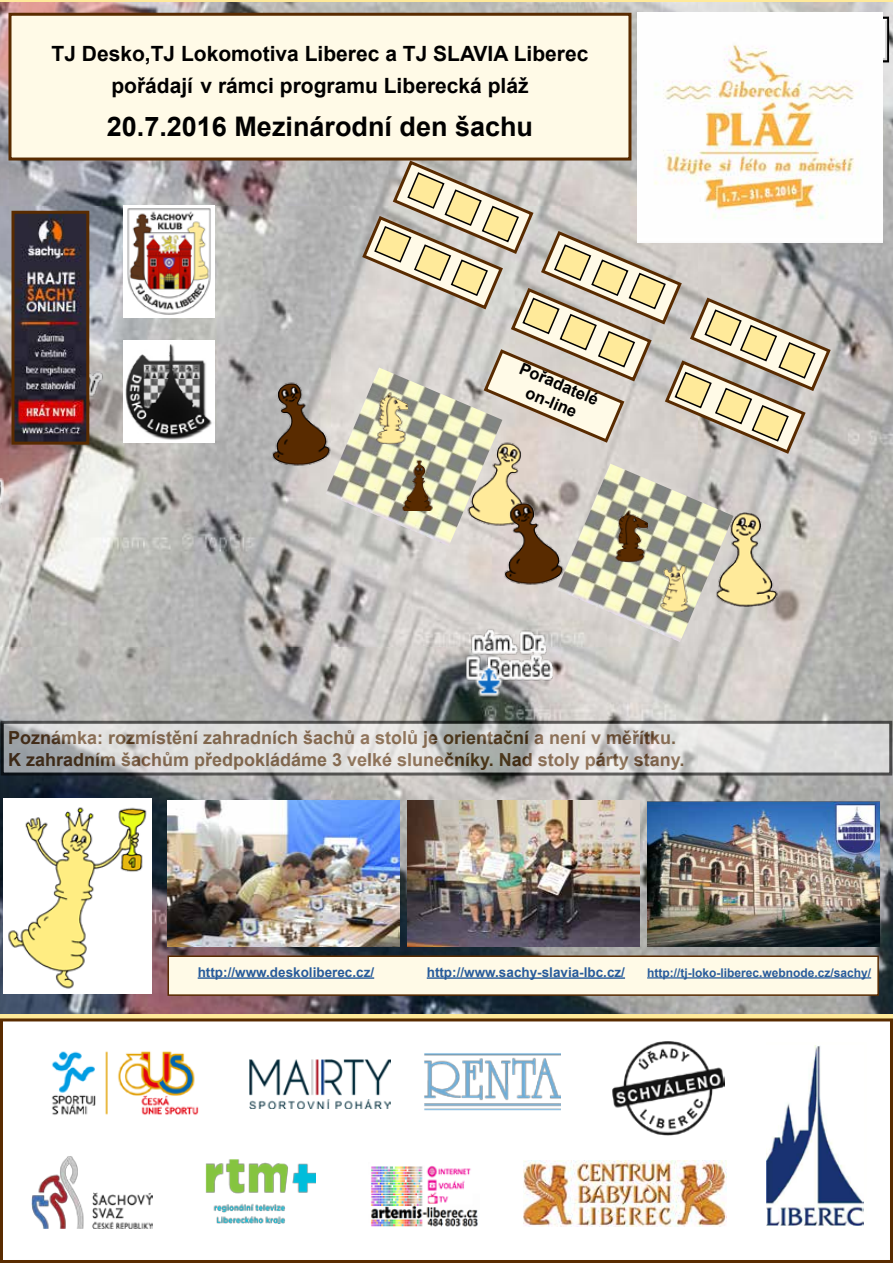
<style>
.page{position:relative;width:893px;height:1263px;background:#fff}
.page>*{position:absolute;margin:0;border:0;box-sizing:border-box;transform-origin:0 0}
.t1{font:700 27px "Arial";color:#000}
.t2{font:700 21px/32.4px "Arial";color:#000;text-align:center}
.t3{font:700 18px/21.6px "Arial";color:#592b00}
.t4{font:700 16.5px/19.8px "Arial";color:#000;text-align:center}
.t5{font:700 13.5px "Arial";color:#275b9b}
.t6{font:700 12px "Arial";color:#275b9b}
</style>
<div class="page">
<div style="left:0;top:1018px;width:893px;height:245px;border:3px solid #592b00"></div>
<img style="left:767px;top:1045px;width:96px;height:180px">
<img style="left:523px;top:1161px;width:203px;height:65px">
<img style="left:205px;top:1159px;width:111px;height:65px">
<img style="left:32px;top:1156px;width:120px;height:72px">
<img style="left:371px;top:1165px;width:107px;height:62px">
<img style="left:51px;top:1051px;width:148px;height:64px">
<img style="left:612px;top:1055px;width:112px;height:80px">
<img style="left:250px;top:1059px;width:140px;height:49px">
<img style="left:424px;top:1091px;width:137px;height:19px">
<img style="left:0;top:3px;width:332px;height:1010px">
<img style="left:332px;top:3px;width:368px;height:1088px">
<img style="left:699px;top:3px;width:194px;height:1010px">
<img style="left:475px;top:665px;width:28px;height:35px">
<img style="left:0;top:479px;width:3px;height:34px">
<svg style="left:883px;top:20px;width:3px;height:39px"></svg>
<div style="left:828px;top:17px;width:61px;height:45px;border:2px solid #000"></div>
<img style="left:4px;top:798px;width:148px;height:196px">
<img style="left:734px;top:510px;width:50px;height:98px">
<div style="left:10px;top:14px;width:620px;height:145px;background:#fffae7"></div>
<div style="left:9px;top:13px;width:622px;height:148px;border:3px solid #592b00"></div>
<img style="left:326px;top:368px;width:172px;height:178px">
<img style="left:557px;top:464px;width:177px;height:178px">
<img style="left:265px;top:377px;width:72px;height:92px">
<img style="left:462px;top:456px;width:71px;height:73px">
<img style="left:498px;top:497px;width:71px;height:92px">
<img style="left:167px;top:800px;width:232px;height:147px">
<img style="left:407px;top:800px;width:232px;height:147px">
<img style="left:647px;top:800px;width:232px;height:147px">
<div style="left:168px;top:956px;width:710px;height:39px;background:#fffae7"></div>
<hr style="left:198px;top:977px;width:176px;height:2px;background:#275b9b">
<hr style="left:427px;top:977px;width:198px;height:2px;background:#275b9b">
<hr style="left:647px;top:977px;width:224px;height:1px;background:#275b9b">
<div style="left:167px;top:955px;width:712px;height:41px;border:2px solid #592b00"></div>
<img style="left:16px;top:215px;width:69px;height:226px">
<div style="left:12px;top:211px;width:77px;height:234px;border:3px solid #592b00"></div>
<svg style="left:360px;top:159px;width:473px;height:297px;background:#cbc3b3"></svg>
<img style="left:374px;top:391px;width:33px;height:53px">
<img style="left:399px;top:457px;width:34px;height:53px">
<img style="left:614px;top:509px;width:33px;height:53px">
<img style="left:658px;top:562px;width:33px;height:53px">
<svg style="left:5px;top:725px;width:883px;height:46px;background:#d3d3d3"></svg>
<img style="left:124px;top:206px;width:90px;height:111px">
<img style="left:638px;top:13px;width:245px;height:229px">
<img style="left:124px;top:340px;width:90px;height:102px">
<p class="t2" style="left:52px;top:38px;width:538px">TJ Desko,TJ Lokomotiva Liberec a TJ SLAVIA Liberec pořádají v rámci programu Liberecká pláž</p>
<h1 class="t1" style="left:107px;top:109px;width:428px">20.7.2016 Mezinárodní den šachu</h1>
<p class="t4" style="left:524px;top:359px;width:86px;rotate:23deg">Pořadatelé on-line</p>
<p class="t3" style="left:8px;top:727px;width:678px">Poznámka: rozmístění zahradních šachů a stolů je orientační a není v měřítku.<br>K zahradním šachům předpokládáme 3 velké slunečníky. Nad stoly párty stany.</p>
<p class="t5" style="left:198px;top:963px;width:178px">http://www.deskoliberec.cz/</p>
<p class="t5" style="left:427px;top:963px;width:200px">http://www.sachy-slavia-lbc.cz/</p>
<p class="t6" style="left:647px;top:964px;width:226px">http://tj-loko-liberec.webnode.cz/sachy/</p>
</div>
